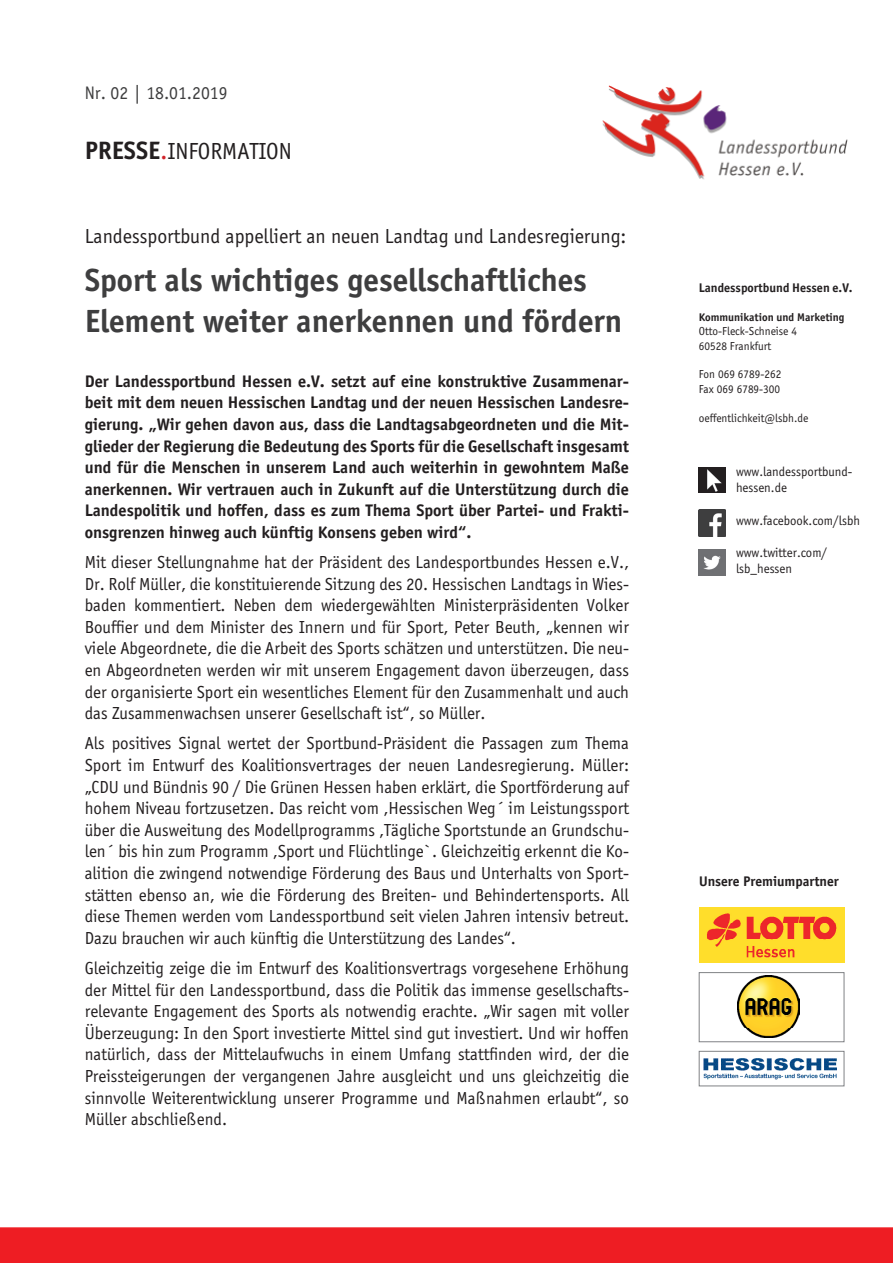
<style>
.page{position:relative;width:893px;height:1263px;background:#fff}
.page>*{position:absolute;margin:0;border:0;box-sizing:border-box;transform-origin:0 0}
.Headline{font:700 34.5px/41.4px "Sportiv";color:#3e3e3f}
.t1{font:24px "Sportiv";color:#231f20}
.Dachzeile{font:21px "Sportiv";color:#231f20}
.Headline-2{font:18.75px "Sportiv";color:#3e3e3f}
.Grundtext{font:18px/21.6px "Sportiv";color:#231f20;text-align:justify}
.Grundtext-2{font:700 18px/21.6px "Sportiv";color:#231f20;text-align:justify}
.t2{font:700 15px "Sportiv";color:#231f20}
.t3{font:13.5px/16.2px "Sportiv";color:#231f20}
.t4{font:700 13.5px "Sportiv";color:#231f20}
.t5{font:12px/14.4px "Sportiv";color:#231f20}
.t6{font:700 12px "Sportiv";color:#231f20}
.s1{font-weight:700;font-size:27px}
.s2{font-size:27px;color:#d1232a}
</style>
<div class="page">
<div style="left:0;top:1227px;width:893px;height:36px;background:#ee1d23"></div>
<img style="left:602px;top:85px;width:246px;height:94px">
<img style="left:699px;top:908px;width:145px;height:54px">
<img style="left:738px;top:975px;width:62px;height:62px">
<div style="left:699px;top:972px;width:145px;height:70px;border:1px solid #808285"></div>
<img style="left:703px;top:1058px;width:134px;height:22px">
<div style="left:699px;top:1051px;width:145px;height:35px;border:1px solid #808285"></div>
<img style="left:699px;top:549px;width:26px;height:27px">
<img style="left:699px;top:510px;width:26px;height:26px">
<img style="left:699px;top:467px;width:26px;height:26px">
<p class="Headline-2" style="left:85px;top:83px;width:144px">Nr. 02 | 18.01.2019</p>
<h2 class="t1" style="left:85px;top:138px;width:209px"><span class="s1">PRESSE</span><span class="s2">.</span>INFORMATION</h2>
<p class="Dachzeile" style="left:85px;top:225px;width:543px">Landessportbund appelliert an neuen Landtag und Landesregierung:</p>
<p class="Headline" style="left:85px;top:259px;width:539px">Sport als wichtiges gesellschaftliches<br>Element weiter anerkennen und fördern</p>
<p class="Grundtext-2" style="left:85px;top:370px;width:546px">Der Landessportbund Hessen e.V. setzt auf eine konstruktive Zusammenar&shy;beit mit dem neuen Hessischen Landtag und der neuen Hessischen Landesre&shy;gierung. „Wir gehen davon aus, dass die Landtagsabgeordneten und die Mit&shy;glieder der Regierung die Bedeutung des Sports für die Gesellschaft insgesamt und für die Menschen in unserem Land auch weiterhin in gewohntem Maße anerkennen. Wir vertrauen auch in Zukunft auf die Unterstützung durch die Landespolitik und hoffen, dass es zum Thema Sport über Partei- und Frakti&shy;onsgrenzen hinweg auch künftig Konsens geben wird“.</p>
<p class="Grundtext" style="left:85px;top:551px;width:546px">Mit dieser Stellungnahme hat der Präsident des Landesportbundes Hessen e.V., Dr. Rolf Müller, die konstituierende Sitzung des 20. Hessischen Landtags in Wies&shy;baden kommentiert. Neben dem wiedergewählten Ministerpräsidenten Volker Bouffier und dem Minister des Innern und für Sport, Peter Beuth, „kennen wir viele Abgeordnete, die die Arbeit des Sports schätzen und unterstützen. Die neu&shy;en Abgeordneten werden wir mit unserem Engagement davon überzeugen, dass der organisierte Sport ein wesentliches Element für den Zusammenhalt und auch das Zusammenwachsen unserer Gesellschaft ist“, so Müller.</p>
<p class="Grundtext" style="left:85px;top:733px;width:546px">Als positives Signal wertet der Sportbund-Präsident die Passagen zum Thema Sport im Entwurf des Koalitionsvertrages der neuen Landesregierung. Müller: „CDU und Bündnis 90 / Die Grünen Hessen haben erklärt, die Sportförderung auf hohem Niveau fortzusetzen. Das reicht vom ,Hessischen Weg´ im Leistungssport über die Ausweitung des Modellprogramms ,Tägliche Sportstunde an Grundschu&shy;len´ bis hin zum Programm ,Sport und Flüchtlinge`. Gleichzeitig erkennt die Ko&shy;alition die zwingend notwendige Förderung des Baus und Unterhalts von Sport&shy;stätten ebenso an, wie die Förderung des Breiten- und Behindertensports. All diese Themen werden vom Landessportbund seit vielen Jahren intensiv betreut.<br>Dazu brauchen wir auch künftig die Unterstützung des Landes“.</p>
<p class="Grundtext" style="left:85px;top:957px;width:546px">Gleichzeitig zeige die im Entwurf des Koalitionsvertrags vorgesehene Erhöhung der Mittel für den Landessportbund, dass die Politik das immense gesellschafts&shy;relevante Engagement des Sports als notwendig erachte. „Wir sagen mit voller Überzeugung: In den Sport investierte Mittel sind gut investiert. Und wir hoffen natürlich, dass der Mittelaufwuchs in einem Umfang stattfinden wird, der die Preissteigerungen der vergangenen Jahre ausgleicht und uns gleichzeitig die sinnvolle Weiterentwicklung unserer Programme und Maßnahmen erlaubt“, so Müller abschließend.</p>
<p class="t4" style="left:699px;top:280px;width:155px">Landessportbund Hessen e.V.</p>
<p class="t6" style="left:699px;top:310px;width:147px">Kommunikation und Marketing</p>
<p class="t5" style="left:699px;top:324px;width:100px">Otto-Fleck-Schneise 4<br>60528 Frankfurt</p>
<p class="t5" style="left:699px;top:367px;width:84px">Fon 069 6789-262<br>Fax 069 6789-300</p>
<p class="t5" style="left:699px;top:410px;width:111px">oeffentlichkeit@lsbh.de</p>
<p class="t3" style="left:736px;top:464px;width:118px">www.landessportbund&shy;hessen.de</p>
<p class="t3" style="left:736px;top:512px;width:125px">www.facebook.com/lsbh</p>
<p class="t3" style="left:736px;top:545px;width:93px">www.twitter.com/ lsb_hessen</p>
<p class="t2" style="left:699px;top:872px;width:141px">Unsere Premiumpartner</p>
</div>
